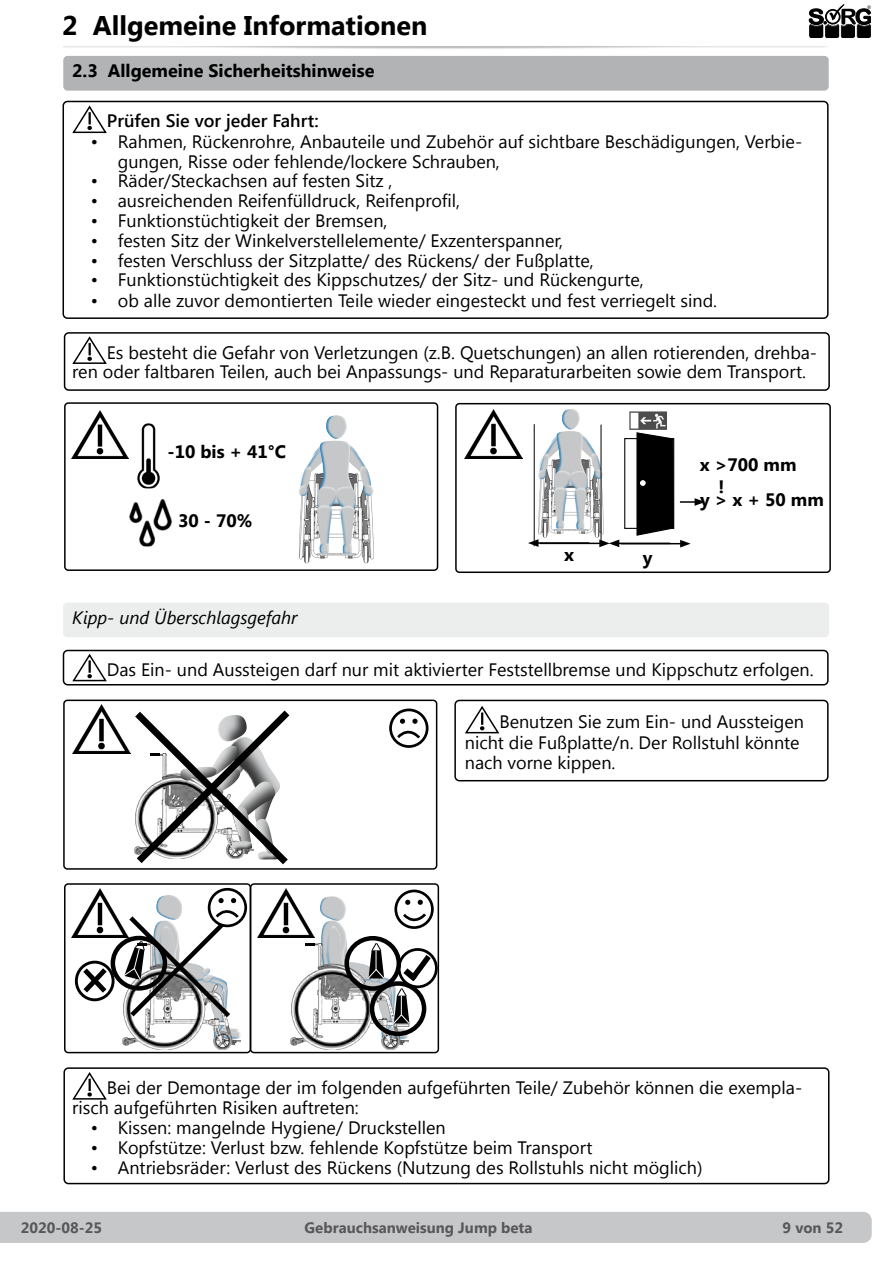
<style>
.page{position:relative;width:893px;height:1263px;background:#fff}
.page>*{position:absolute;margin:0;border:0;box-sizing:border-box;transform-origin:0 0}
.t1{font:700 27px "Segoe UI";color:#000}
.t2{font:18px/19.8px "Segoe UI";color:#000}
.t3{font:700 18px/35.1px "Segoe UI";color:#000}
.t4{font:italic 18px "Segoe UI";color:#000}
.t5{font:600 18px "Segoe UI";color:#000}
.t6{font:700 15px "Segoe UI";color:#58585a}
</style>
<div class="page">
<div style="left:0;top:1212px;width:872px;height:31px;background:#c6c7c8"></div>
<svg style="left:809px;top:4px;width:62px;height:34px"></svg>
<div style="left:809px;top:23px;width:15px;height:15px;background:#000;opacity:.75"></div>
<div style="left:63px;top:101px;width:766px;height:218px;border:2px solid #000;border-radius:4px"></div>
<div style="left:64px;top:332px;width:766px;height:59px;border:2px solid #000;border-radius:4px"></div>
<div style="left:63px;top:56px;width:766px;height:35px;background:#b1b3b4;border-radius:4px"></div>
<img style="left:299px;top:555px;width:75px;height:9px">
<div style="left:333px;top:412px;width:17px;height:28px;background:#fff;opacity:.75"></div>
<div style="left:322px;top:412px;width:18px;height:28px;background:#0574bb;opacity:.75"></div>
<svg style="left:298px;top:434px;width:76px;height:121px"></svg>
<div style="left:346px;top:540px;width:10px;height:14px;background:#fff"></div>
<div style="left:339px;top:540px;width:14px;height:14px;background:#0574bb;opacity:.75"></div>
<div style="left:64px;top:402px;width:374px;height:169px;border:2px solid #000;border-radius:4px"></div>
<img style="left:129px;top:499px;width:43px;height:47px">
<img style="left:128px;top:423px;width:32px;height:65px">
<img style="left:533px;top:531px;width:71px;height:9px">
<div style="left:568px;top:406px;width:15px;height:24px;background:#fff;opacity:.75"></div>
<div style="left:558px;top:406px;width:16px;height:24px;background:#0574bb;opacity:.75"></div>
<svg style="left:533px;top:425px;width:71px;height:106px"></svg>
<div style="left:579px;top:517px;width:9px;height:13px;background:#fff"></div>
<div style="left:572px;top:518px;width:13px;height:12px;background:#0574bb;opacity:.75"></div>
<div style="left:455px;top:403px;width:376px;height:170px;border:2px solid #000;border-radius:4px"></div>
<hr style="left:540px;top:543px;width:62px;height:1px;background:#000">
<hr style="left:536px;top:542px;width:53px;height:2px;background:#000">
<svg style="left:528px;top:539px;width:10px;height:8px"></svg>
<hr style="left:601px;top:425px;width:1px;height:121px;background:#000">
<hr style="left:534px;top:424px;width:1px;height:122px;background:#000">
<img style="left:630px;top:411px;width:37px;height:18px">
<div style="left:624px;top:438px;width:50px;height:91px;border:1px solid #000"></div>
<svg style="left:636px;top:432px;width:38px;height:104px;background:#161616"></svg>
<hr style="left:621px;top:543px;width:61px;height:1px;background:#000">
<svg style="left:680px;top:540px;width:11px;height:7px"></svg>
<hr style="left:617px;top:543px;width:53px;height:1px;background:#000">
<svg style="left:599px;top:539px;width:20px;height:8px"></svg>
<img style="left:71px;top:410px;width:57px;height:49px">
<img style="left:465px;top:409px;width:57px;height:49px">
<div style="left:63px;top:603px;width:766px;height:34px;background:#eceded;border-radius:4px"></div>
<div style="left:63px;top:650px;width:766px;height:35px;border:2px solid #000;border-radius:4px"></div>
<div style="left:63px;top:700px;width:374px;height:170px;border:2px solid #000;border-radius:4px"></div>
<svg style="left:128px;top:710px;width:171px;height:160px"></svg>
<div style="left:454px;top:700px;width:375px;height:81px;border:2px solid #000;border-radius:4px"></div>
<svg style="left:465px;top:706px;width:35px;height:28px"></svg>
<svg style="left:391px;top:710px;width:36px;height:36px"></svg>
<div style="left:389px;top:708px;width:39px;height:40px;border:3px solid #000;border-radius:50%"></div>
<svg style="left:394px;top:719px;width:28px;height:22px"></svg>
<img style="left:73px;top:705px;width:57px;height:48px">
<img style="left:122px;top:943px;width:119px;height:106px">
<div style="left:64px;top:883px;width:187px;height:170px;border:2px solid #000;border-radius:4px"></div>
<img style="left:72px;top:889px;width:51px;height:48px">
<svg style="left:209px;top:889px;width:37px;height:37px"></svg>
<div style="left:208px;top:888px;width:39px;height:39px;border:3px solid #000;border-radius:50%"></div>
<svg style="left:123px;top:892px;width:118px;height:149px"></svg>
<div style="left:75px;top:961px;width:40px;height:40px;border:3px solid #000;border-radius:50%"></div>
<svg style="left:78px;top:963px;width:34px;height:35px"></svg>
<div style="left:111px;top:936px;width:56px;height:54px;border:4px solid #000;border-radius:50%"></div>
<img style="left:290px;top:978px;width:119px;height:71px">
<div style="left:250px;top:883px;width:189px;height:170px;border:2px solid #000;border-radius:4px"></div>
<img style="left:257px;top:889px;width:48px;height:48px">
<div style="left:394px;top:890px;width:40px;height:39px;border:3px solid #000;border-radius:50%"></div>
<div style="left:398px;top:948px;width:40px;height:40px;border:3px solid #000;border-radius:50%"></div>
<svg style="left:680px;top:498px;width:25px;height:8px"></svg>
<svg style="left:305px;top:893px;width:131px;height:148px"></svg>
<div style="left:344px;top:936px;width:57px;height:55px;border:4px solid #000;border-radius:50%"></div>
<svg style="left:72px;top:105px;width:35px;height:29px"></svg>
<svg style="left:72px;top:336px;width:35px;height:28px"></svg>
<svg style="left:72px;top:653px;width:35px;height:29px"></svg>
<svg style="left:72px;top:1072px;width:35px;height:28px"></svg>
<div style="left:63px;top:1067px;width:766px;height:117px;border:2px solid #000;border-radius:4px"></div>
<h1 class="t1" style="left:62px;top:6px;width:367px">2 Allgemeine Informationen</h1>
<p class="t3" style="left:72px;top:52px;width:304px">2.3 Allgemeine Sicherheitshinweise</p>
<p class="t5" style="left:107px;top:103px;width:213px">Prüfen Sie vor jeder Fahrt:</p>
<p class="t2" style="left:118px;top:131px;width:686px;text-indent:-27px">• Rahmen, Rückenrohre, Anbauteile und Zubehör auf sichtbare Beschädigungen, Verbie&shy;gungen, Risse oder fehlende/lockere Schrauben,</p>
<p class="t2" style="left:91px;top:170px;width:303px">• Räder/Steckachsen auf festen Sitz ,</p>
<p class="t2" style="left:91px;top:190px;width:371px">• ausreichenden Reifenfülldruck, Reifenprofil,</p>
<p class="t2" style="left:91px;top:210px;width:298px">• Funktionstüchtigkeit der Bremsen,</p>
<p class="t2" style="left:91px;top:230px;width:474px">• festen Sitz der Winkelverstellelemente/ Exzenterspanner,</p>
<p class="t2" style="left:91px;top:249px;width:504px">• festen Verschluss der Sitzplatte/ des Rückens/ der Fußplatte,</p>
<p class="t2" style="left:91px;top:269px;width:554px">• Funktionstüchtigkeit des Kippschutzes/ der Sitz- und Rückengurte,</p>
<p class="t2" style="left:91px;top:290px;width:628px">• ob alle zuvor demontierten Teile wieder eingesteckt und fest verriegelt sind.</p>
<p class="t2" style="left:72px;top:342px;width:746px;text-indent:35px">Es besteht die Gefahr von Verletzungen (z.B. Quetschungen) an allen rotierenden, drehba&shy;ren oder faltbaren Teilen, auch bei Anpassungs- und Reparaturarbeiten sowie dem Transport.</p>
<p class="t3" style="left:167px;top:433px;width:120px">-10 bis + 41°C</p>
<p class="t3" style="left:178px;top:502px;width:76px">30 - 70%</p>
<p class="t3" style="left:564px;top:536px;width:11px">x</p>
<p class="t3" style="left:643px;top:539px;width:11px">y</p>
<p class="t3" style="left:700px;top:446px;width:125px">x &gt;700 mm<br>y &gt; x + 50 mm</p>
<p class="t3" style="left:719px;top:468px;width:7px">!</p>
<p class="t4" style="left:72px;top:605px;width:227px">Kipp- und Überschlagsgefahr</p>
<p class="t2" style="left:107px;top:659px;width:708px">Das Ein- und Aussteigen darf nur mit aktivierter Feststellbremse und Kippschutz erfolgen.</p>
<p class="t2" style="left:465px;top:711px;width:341px;line-height:20.4px;text-indent:35px">Benutzen Sie zum Ein- und Aussteigen nicht die Fußplatte/n. Der Rollstuhl könnte nach vorne kippen.</p>
<p class="t2" style="left:72px;top:1077px;width:731px;text-indent:35px">Bei der Demontage der im folgenden aufgeführten Teile/ Zubehör können die exempla&shy;risch aufgeführten Risiken auftreten:</p>
<p class="t2" style="left:91px;top:1117px;width:356px">• Kissen: mangelnde Hygiene/ Druckstellen</p>
<p class="t2" style="left:91px;top:1136px;width:503px">• Kopfstütze: Verlust bzw. fehlende Kopfstütze beim Transport</p>
<p class="t2" style="left:91px;top:1156px;width:613px">• Antriebsräder: Verlust des Rückens (Nutzung des Rollstuhls nicht möglich)</p>
<p class="t6" style="left:21px;top:1217px;width:83px">2020-08-25</p>
<p class="t6" style="left:305px;top:1216px;width:229px">Gebrauchsanweisung Jump beta</p>
<p class="t6" style="left:783px;top:1217px;width:62px">9 von 52</p>
</div>
